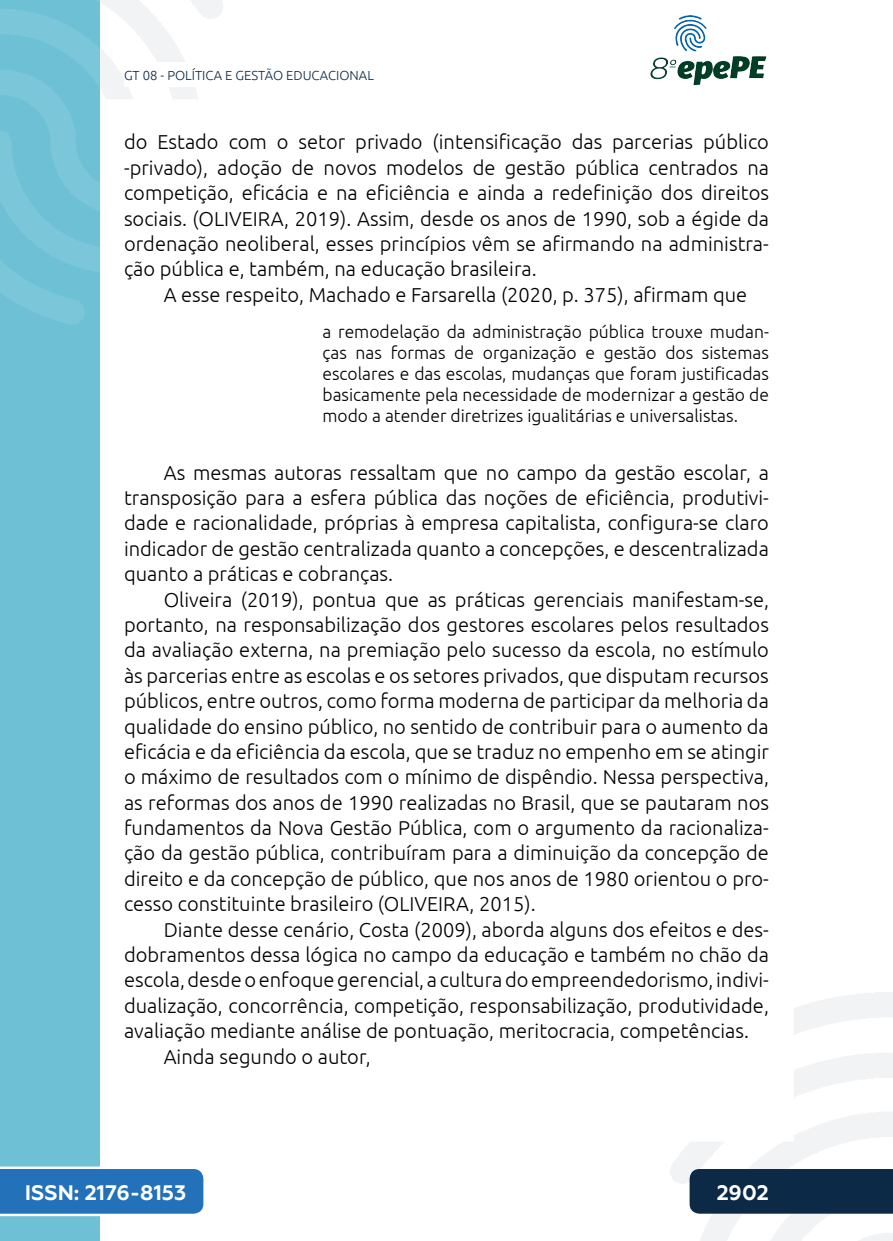
<style>
.page{position:relative;width:893px;height:1241px;background:#fff}
.page>*{position:absolute;margin:0;border:0;box-sizing:border-box;transform-origin:0 0}
.t1{font:700 21px "Geometria";color:#fff}
._5_CORPO{font:300 20.12px/25.4px "Ubuntu";color:#000;text-align:justify}
._8_CITACAO{font:300 17.5px/21px "Ubuntu";color:#000;text-align:justify}
.t2{font:300 13.12px "Ubuntu";color:#0c2a46}
</style>
<div class="page">
<svg style="left:670px;top:992px;width:223px;height:248px"></svg>
<svg style="left:99px;top:0;width:124px;height:324px"></svg>
<img style="left:650px;top:15px;width:117px;height:71px">
<div style="left:0;top:0;width:99px;height:1240px;background:#6ec0d5"></div>
<svg style="left:0;top:0;width:99px;height:325px"></svg>
<svg style="left:0;top:1166px;width:203px;height:49px;background:#367dbf"></svg>
<div style="left:690px;top:1168px;width:203px;height:45px;background:#0c2a46"></div>
<div style="left:124px;top:62px;width:516px;height:25px;background:#fff"></div>
<p class="t2" style="left:124px;top:67px;width:251px">GT 08 - POLÍTICA E GESTÃO EDUCACIONAL</p>
<p class="_5_CORPO" style="left:124px;top:129px;width:646px">do Estado com o setor privado (intensificação das parcerias público -privado), adoção de novos modelos de gestão pública centrados na competição, eficácia e na eficiência e ainda a redefinição dos direitos sociais. (OLIVEIRA, 2019). Assim, desde os anos de 1990, sob a égide da ordenação neoliberal, esses princípios vêm se afirmando na administra&shy;ção pública e, também, na educação brasileira.</p>
<p class="_5_CORPO" style="left:164px;top:281px;width:585px">A esse respeito, Machado e Farsarella (2020, p. 375), afirmam que</p>
<p class="_8_CITACAO" style="left:322px;top:320px;width:448px">a remodelação da administração pública trouxe mudan&shy;ças nas formas de organização e gestão dos sistemas escolares e das escolas, mudanças que foram justificadas basicamente pela necessidade de modernizar a gestão de modo a atender diretrizes igualitárias e universalistas.</p>
<p class="_5_CORPO" style="left:124px;top:459px;width:646px;text-indent:40px">As mesmas autoras ressaltam que no campo da gestão escolar, a transposição para a esfera pública das noções de eficiência, produtivi&shy;dade e racionalidade, próprias à empresa capitalista, configura-se claro indicador de gestão centralizada quanto a concepções, e descentralizada quanto a práticas e cobranças.</p>
<p class="_5_CORPO" style="left:124px;top:586px;width:646px;text-indent:40px">Oliveira (2019), pontua que as práticas gerenciais manifestam-se, portanto, na responsabilização dos gestores escolares pelos resultados da avaliação externa, na premiação pelo sucesso da escola, no estímulo às parcerias entre as escolas e os setores privados, que disputam recursos públicos, entre outros, como forma moderna de participar da melhoria da qualidade do ensino público, no sentido de contribuir para o aumento da eficácia e da eficiência da escola, que se traduz no empenho em se atingir o máximo de resultados com o mínimo de dispêndio. Nessa perspectiva, as reformas dos anos de 1990 realizadas no Brasil, que se pautaram nos fundamentos da Nova Gestão Pública, com o argumento da racionaliza&shy;ção da gestão pública, contribuíram para a diminuição da concepção de direito e da concepção de público, que nos anos de 1980 orientou o pro&shy;cesso constituinte brasileiro (OLIVEIRA, 2015).</p>
<p class="_5_CORPO" style="left:124px;top:916px;width:646px;text-indent:40px">Diante desse cenário, Costa (2009), aborda alguns dos efeitos e des&shy;dobramentos dessa lógica no campo da educação e também no chão da escola, desde o enfoque gerencial, a cultura do empreendedorismo, indivi&shy;dualização, concorrência, competição, responsabilização, produtividade, avaliação mediante análise de pontuação, meritocracia, competências.</p>
<p class="_5_CORPO" style="left:164px;top:1043px;width:208px">Ainda segundo o autor,</p>
<p class="t1" style="left:25px;top:1179px;width:163px">ISSN: 2176-8153</p>
<p class="t1" style="left:717px;top:1179px;width:54px">2902</p>
</div>
